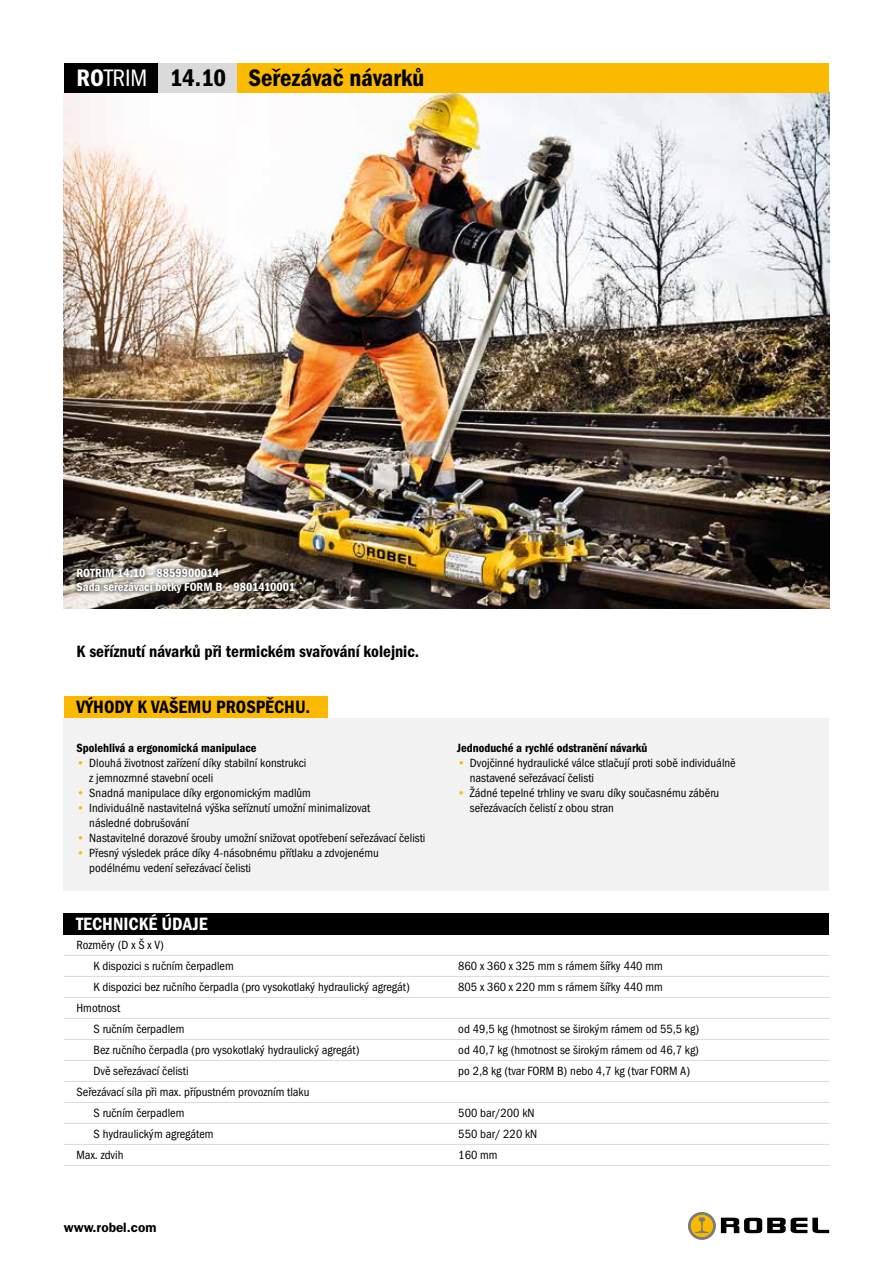
<style>
.page{position:relative;width:893px;height:1263px;background:#fff}
.page>*{position:absolute;margin:0;border:0;box-sizing:border-box;transform-origin:0 0}
.t1{font:24px "Franklin Gothic Demi Cond E";color:#000}
.t2{font:18px "Franklin Gothic Demi Cond E";color:#000}
.t3{font:18px "Franklin Gothic Demi Cond E";color:#fff}
.t4{font:16.5px "Franklin Gothic Demi Cond E";color:#000}
.t5{font:600 13.5px "Franklin Gothic";color:#000}
.t6{font:12px/15px "Franklin Gothic Book Cond E";color:#000}
.t7{font:12px "Franklin Gothic Demi Cond E";color:#000}
.t8{font:12px/14.4px "Franklin Gothic Demi Cond E";color:#fff}
.s1{color:#fff}
.s2{font-family:"Franklin Gothic Book Cond E";color:#fff}
.s3{color:#fbba00}
</style>
<div class="page">
<img style="left:64px;top:92px;width:765px;height:517px">
<div style="left:162px;top:63px;width:667px;height:29px;background:#fbba00"></div>
<div style="left:64px;top:63px;width:98px;height:29px;background:#000"></div>
<div style="left:158px;top:63px;width:79px;height:29px;background:#dadada"></div>
<div style="left:64px;top:718px;width:765px;height:172px;background:#f2f2f2"></div>
<div style="left:64px;top:697px;width:263px;height:21px;background:#fbba00"></div>
<svg style="left:72px;top:564px;width:227px;height:34px;background:#6b645c"></svg>
<hr style="left:64px;top:955px;width:765px;height:1px;background:#dadada">
<hr style="left:64px;top:976px;width:765px;height:1px;background:#dadada">
<hr style="left:64px;top:997px;width:765px;height:1px;background:#dadada">
<hr style="left:64px;top:1018px;width:765px;height:1px;background:#dadada">
<hr style="left:64px;top:1039px;width:765px;height:1px;background:#dadada">
<hr style="left:64px;top:1060px;width:765px;height:1px;background:#dadada">
<hr style="left:64px;top:1081px;width:765px;height:1px;background:#dadada">
<hr style="left:64px;top:1102px;width:765px;height:1px;background:#dadada">
<hr style="left:64px;top:1123px;width:765px;height:1px;background:#dadada">
<hr style="left:64px;top:1144px;width:765px;height:1px;background:#dadada">
<hr style="left:64px;top:1165px;width:765px;height:1px;background:#dadada">
<div style="left:64px;top:914px;width:765px;height:21px;background:#000"></div>
<svg style="left:688px;top:1212px;width:28px;height:28px"></svg>
<svg style="left:721px;top:1218px;width:108px;height:15px"></svg>
<svg style="left:691px;top:1215px;width:22px;height:22px"></svg>
<svg style="left:695px;top:1217px;width:14px;height:16px"></svg>
<h1 class="t1" style="left:77px;top:63px;width:349px"><span class="s1">RO</span><span class="s2">TRIM</span> 14.10 Seřezávač návarků</h1>
<p class="t8" style="left:77px;top:566px;width:220px">ROTRIM 14.10 – 8859900014<br>Sada seřezávací botky FORM B – 9801410001</p>
<h3 class="t4" style="left:77px;top:642px;width:344px">K seříznutí návarků při termickém svařování kolejnic.</h3>
<h2 class="t2" style="left:77px;top:696px;width:235px">VÝHODY K VAŠEMU PROSPĚCHU.</h2>
<p class="t7" style="left:77px;top:740px;width:182px">Spolehlivá a ergonomická manipulace</p>
<p class="t6" style="left:89px;top:755px;width:219px;text-indent:-13px"><span class="s3">•</span> Dlouhá životnost zařízení díky stabilní konstrukci z jemnozrnné stavební oceli</p>
<p class="t6" style="left:77px;top:785px;width:236px"><span class="s3">•</span> Snadná manipulace díky ergonomickým madlům</p>
<p class="t6" style="left:89px;top:800px;width:283px;text-indent:-13px"><span class="s3">•</span> Individuálně nastavitelná výška seříznutí umožní minimalizovat následné dobrušování</p>
<p class="t6" style="left:77px;top:830px;width:350px"><span class="s3">•</span> Nastavitelné dorazové šrouby umožní snižovat opotřebení seřezávací čelisti</p>
<p class="t6" style="left:89px;top:845px;width:291px;text-indent:-13px"><span class="s3">•</span> Přesný výsledek práce díky 4-násobnému přítlaku a zdvojenému podélnému vedení seřezávací čelisti</p>
<h2 class="t3" style="left:76px;top:914px;width:133px">TECHNICKÉ ÚDAJE</h2>
<p class="t6" style="left:94px;top:935px;width:142px;line-height:21px;text-indent:-17px">Rozměry (D x Š x V)<br>K dispozici s ručním čerpadlem</p>
<p class="t7" style="left:457px;top:740px;width:192px">Jednoduché a rychlé odstranění návarků</p>
<p class="t6" style="left:470px;top:755px;width:267px;text-indent:-13px"><span class="s3">•</span> Dvojčinné hydraulické válce stlačují proti sobě individuálně nastavené seřezávací čelisti</p>
<p class="t6" style="left:470px;top:785px;width:251px;text-indent:-13px"><span class="s3">•</span> Žádné tepelné trhliny ve svaru díky současnému záběru seřezávacích čelistí z obou stran</p>
<p class="t6" style="left:458px;top:959px;width:206px">860 x 360 x 325 mm s rámem šířky 440 mm</p>
<p class="t6" style="left:94px;top:980px;width:318px">K dispozici bez ručního čerpadla (pro vysokotlaký hydraulický agregát)</p>
<p class="t6" style="left:458px;top:980px;width:206px">805 x 360 x 220 mm s rámem šířky 440 mm</p>
<p class="t6" style="left:94px;top:998px;width:92px;line-height:21px;text-indent:-17px">Hmotnost<br>S ručním čerpadlem</p>
<p class="t6" style="left:458px;top:1022px;width:242px">od 49,5 kg (hmotnost se širokým rámem od 55,5 kg)</p>
<p class="t6" style="left:94px;top:1043px;width:268px">Bez ručního čerpadla (pro vysokotlaký hydraulický agregát)</p>
<p class="t6" style="left:458px;top:1043px;width:242px">od 40,7 kg (hmotnost se širokým rámem od 46,7 kg)</p>
<p class="t6" style="left:94px;top:1064px;width:97px">Dvě seřezávací čelisti</p>
<p class="t6" style="left:458px;top:1064px;width:233px">po 2,8 kg (tvar FORM B) nebo 4,7 kg (tvar FORM A)</p>
<p class="t6" style="left:94px;top:1082px;width:217px;line-height:21px;text-indent:-17px">Seřezávací síla při max. přípustném provozním tlaku<br>S ručním čerpadlem</p>
<p class="t6" style="left:458px;top:1106px;width:78px">500 bar/200 kN</p>
<p class="t6" style="left:94px;top:1127px;width:122px">S hydraulickým agregátem</p>
<p class="t6" style="left:458px;top:1127px;width:80px">550 bar/ 220 kN</p>
<p class="t6" style="left:77px;top:1148px;width:48px">Max. zdvih</p>
<p class="t6" style="left:458px;top:1148px;width:41px">160 mm</p>
<p class="t5" style="left:64px;top:1219px;width:94px">www.robel.com</p>
</div>
